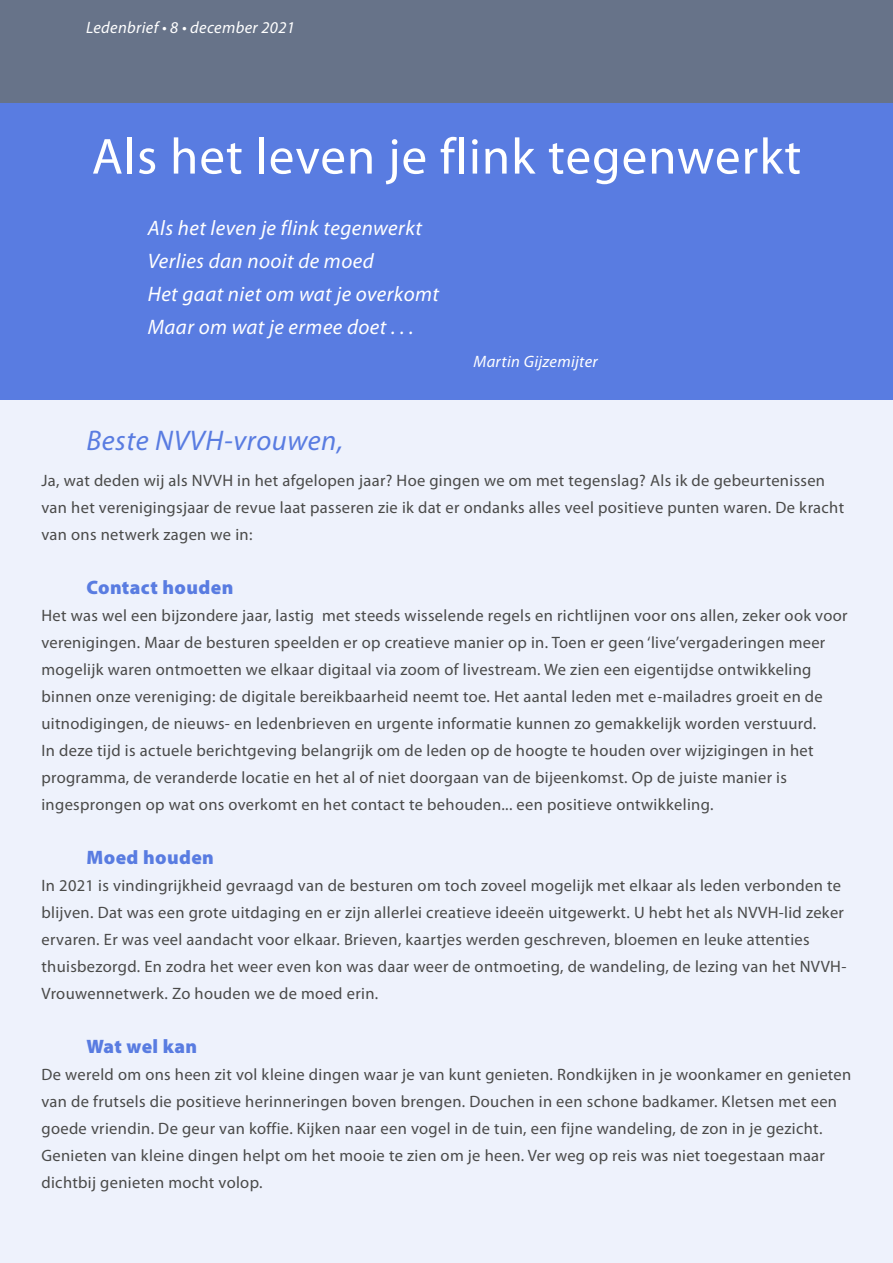
<style>
.page{position:relative;width:893px;height:1263px;background:#eef2fc}
.page>*{position:absolute;margin:0;border:0;box-sizing:border-box;transform-origin:0 0}
.t1{font:51px "Myriad Pro";letter-spacing:.02em;color:#fff}
.t2{font:italic 28.5px "Myriad Pro";letter-spacing:.02em;color:#597ce1}
.t3{font:italic 21px/33px "Myriad Pro";letter-spacing:.02em;color:#fff}
.t4{font:900 19.5px "Myriad Pro";letter-spacing:.02em;color:#597ce1}
.t5{font:16.5px/27px "Myriad Pro";letter-spacing:.02em;color:#4a4a49}
.t6{font:italic 16.5px "Myriad Pro";letter-spacing:.02em;color:#fff}
</style>
<div class="page">
<div style="left:0;top:102px;width:893px;height:298px;background:#597ce1"></div>
<div style="left:0;top:0;width:893px;height:102px;background:#677389"></div>
<p class="t6" style="left:86px;top:19px;width:210px">Ledenbrief • 8 • december 2021</p>
<h1 class="t1" style="left:92px;top:129px;width:711px">Als het leven je flink tegenwerkt</h1>
<p class="t3" style="left:148px;top:212px;width:293px">Als het leven je flink tegenwerkt<br>Verlies dan nooit de moed<br>Het gaat niet om wat je overkomt<br>Maar om wat je ermee doet . . .</p>
<p class="t6" style="left:473px;top:353px;width:126px">Martin Gijzemijter</p>
<h2 class="t2" style="left:86px;top:425px;width:258px">Beste NVVH-vrouwen,</h2>
<p class="t5" style="left:41px;top:467px;width:804px">Ja, wat deden wij als NVVH in het afgelopen jaar? Hoe gingen we om met tegenslag? Als ik de gebeurtenissen van het verenigingsjaar de revue laat passeren zie ik dat er ondanks alles veel positieve punten waren. De kracht van ons netwerk zagen we in:</p>
<p class="t4" style="left:86px;top:576px;width:148px">Contact houden</p>
<p class="t5" style="left:41px;top:602px;width:808px">Het was wel een bijzondere jaar, lastig met steeds wisselende regels en richtlijnen voor ons allen, zeker ook voor verenigingen. Maar de besturen speelden er op creatieve manier op in. Toen er geen ‘live’vergaderingen meer mogelijk waren ontmoetten we elkaar digitaal via zoom of livestream. We zien een eigentijdse ontwikkeling binnen onze vereniging: de digitale bereikbaarheid neemt toe. Het aantal leden met e-mailadres groeit en de uitnodigingen, de nieuws- en ledenbrieven en urgente informatie kunnen zo gemakkelijk worden verstuurd.<br>In deze tijd is actuele berichtgeving belangrijk om de leden op de hoogte te houden over wijzigingen in het programma, de veranderde locatie en het al of niet doorgaan van de bijeenkomst. Op de juiste manier is ingesprongen op wat ons overkomt en het contact te behouden... een positieve ontwikkeling.</p>
<p class="t4" style="left:86px;top:846px;width:129px">Moed houden</p>
<p class="t5" style="left:41px;top:872px;width:806px">In 2021 is vindingrijkheid gevraagd van de besturen om toch zoveel mogelijk met elkaar als leden verbonden te blijven. Dat was een grote uitdaging en er zijn allerlei creatieve ideeën uitgewerkt. U hebt het als NVVH-lid zeker ervaren. Er was veel aandacht voor elkaar. Brieven, kaartjes werden geschreven, bloemen en leuke attenties thuisbezorgd. En zodra het weer even kon was daar weer de ontmoeting, de wandeling, de lezing van het NVVH-Vrouwennetwerk. Zo houden we de moed erin.</p>
<p class="t4" style="left:86px;top:1035px;width:112px">Wat wel kan</p>
<p class="t5" style="left:41px;top:1061px;width:811px">De wereld om ons heen zit vol kleine dingen waar je van kunt genieten. Rondkijken in je woonkamer en genieten van de frutsels die positieve herinneringen boven brengen. Douchen in een schone badkamer. Kletsen met een goede vriendin. De geur van koffie. Kijken naar een vogel in de tuin, een fijne wandeling, de zon in je gezicht.<br>Genieten van kleine dingen helpt om het mooie te zien om je heen. Ver weg op reis was niet toegestaan maar dichtbij genieten mocht volop.</p>
</div>
